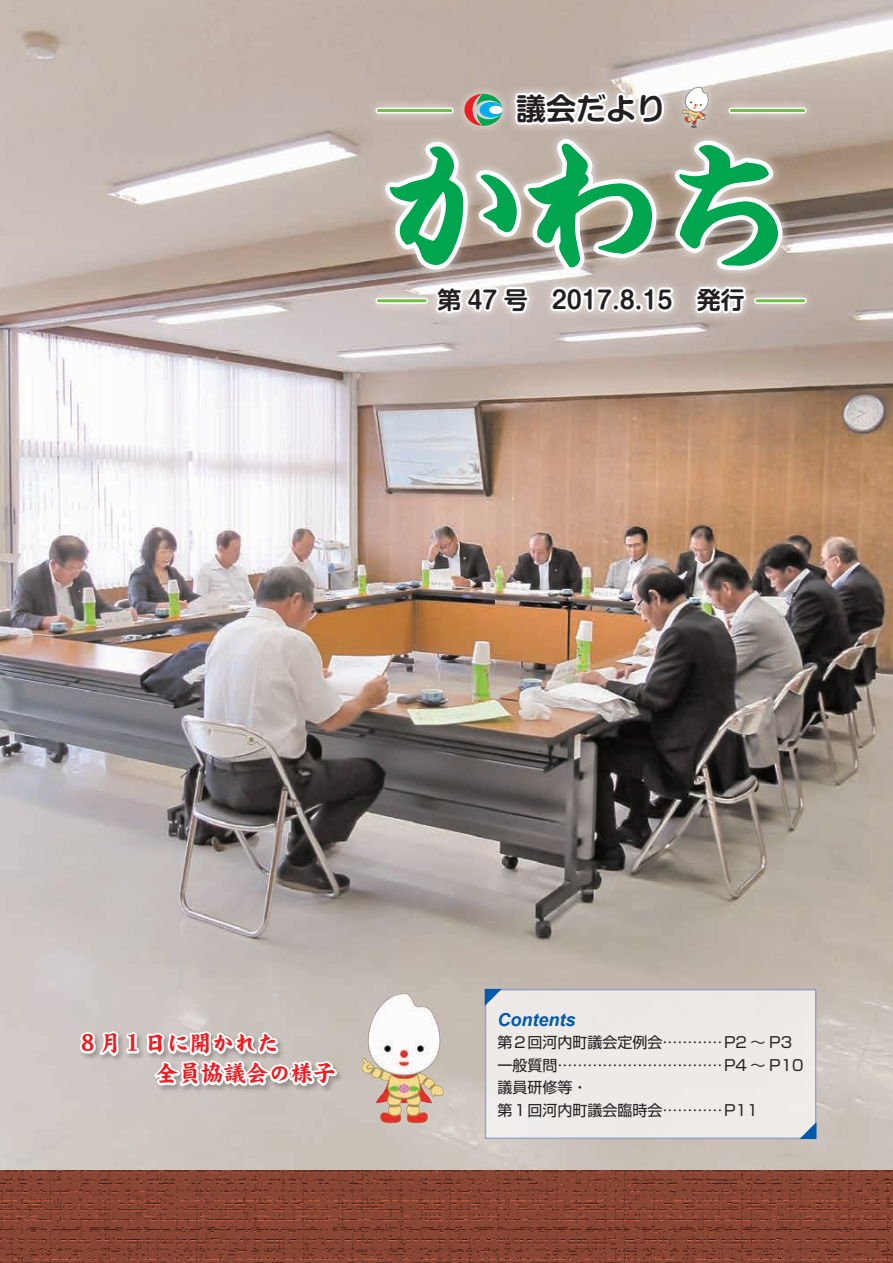
<style>
.page{position:relative;width:893px;height:1263px;background:#fff}
.page>*{position:absolute;margin:0;border:0;box-sizing:border-box;transform-origin:0 0}
.t1{font:144px "Kaisho MAAR";color:#00a54f}
.t2{font:700 30px "Shin M Go Pro De";color:#231f20}
.t3{font:700 24px "Shin M Go Pro De";color:#231f20}
.t4{font:22.5px/30px "DF Kai Sho Std W12";color:#ee1d23}
.t5{font:italic 700 18px "Arial";color:#015aaa}
.t6{font:15px/22.5px "Shin Go Pro";color:#231f20}
</style>
<div class="page">
<img style="left:0;top:1169px;width:893px;height:94px">
<img style="left:0;top:0;width:893px;height:1169px">
<svg style="left:75px;top:941px;width:264px;height:182px;background:#cfc9c5"></svg>
<img style="left:357px;top:991px;width:90px;height:135px">
<div style="left:485px;top:989px;width:331px;height:150px;background:#edeae7;border:2px solid #8197cd"></div>
<svg style="left:799px;top:1122px;width:17px;height:17px"></svg>
<svg style="left:485px;top:989px;width:17px;height:17px"></svg>
<div style="left:367px;top:78px;width:448px;height:245px;background:#fff;opacity:.75"></div>
<div style="left:731px;top:108px;width:73px;height:6px;background:#f6faf3"></div>
<hr style="left:731px;top:109px;width:73px;height:3px;background:#71bf44">
<div style="left:757px;top:298px;width:47px;height:6px;background:#d8edcc"></div>
<hr style="left:757px;top:299px;width:47px;height:3px;background:#71bf44">
<svg style="left:377px;top:73px;width:411px;height:245px"></svg>
<h2 class="t2" style="left:516px;top:84px;width:151px">議会だより</h2>
<h1 class="t1" style="left:382px;top:133px;width:419px">かわち</h1>
<h3 class="t3" style="left:552px;top:280px;width:122px">2017.8.15</h3>
<h3 class="t3" style="left:437px;top:280px;width:92px">第47 号</h3>
<h3 class="t3" style="left:697px;top:280px;width:49px">発行</h3>
<h3 class="t4" style="left:156px;top:1028px;width:181px;text-indent:-79px">８月１日に開かれた<br>全員協議会の様子</h3>
<p class="t5" style="left:497px;top:1007px;width:79px">Contents</p>
<p class="t6" style="left:497px;top:1029px;width:307px">第２回河内町議会定例会…………P2 〜 P3一般質問……………………………P4 〜 P10議員研修等・<br>第１回河内町議会臨時会…………P11</p>
</div>
